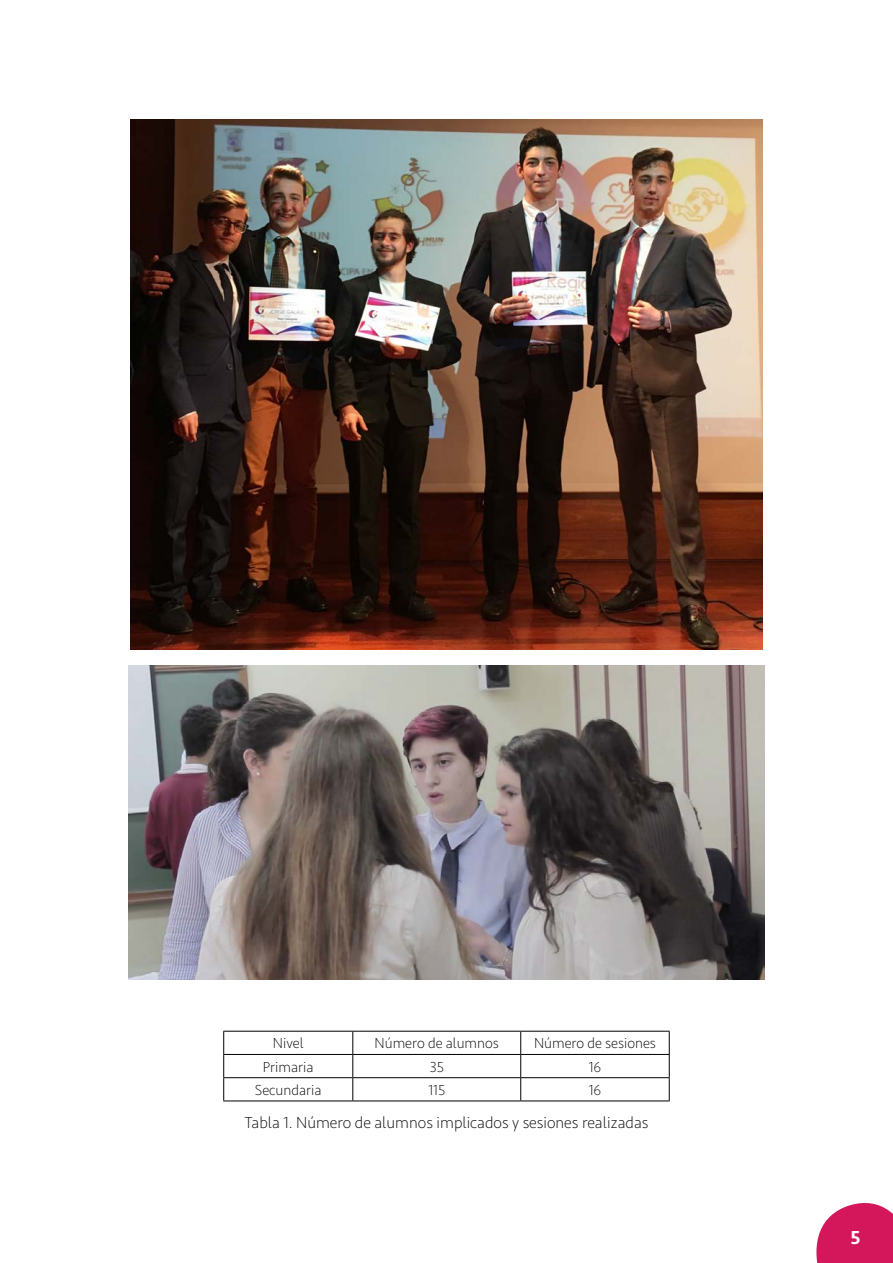
<style>
.page{position:relative;width:893px;height:1263px;background:#fff}
.page>*{position:absolute;margin:0;border:0;box-sizing:border-box;transform-origin:0 0}
.t1{font:500 19.5px "Seravek";color:#fff}
.t2{font:200 16.5px "Seravek";color:#000}
.t3{font:200 15px "Seravek";color:#000}
</style>
<div class="page">
<svg style="left:816px;top:1203px;width:77px;height:60px;background:#d93570"></svg>
<img style="left:130px;top:119px;width:632px;height:530px">
<img style="left:128px;top:666px;width:637px;height:313px">
<hr style="left:223px;top:1031px;width:130px;height:1px;background:#000">
<hr style="left:353px;top:1031px;width:168px;height:1px;background:#000">
<hr style="left:521px;top:1031px;width:149px;height:1px;background:#000">
<hr style="left:223px;top:1054px;width:130px;height:1px;background:#000">
<hr style="left:353px;top:1054px;width:168px;height:1px;background:#000">
<hr style="left:521px;top:1054px;width:149px;height:1px;background:#000">
<hr style="left:223px;top:1077px;width:130px;height:1px;background:#000">
<svg style="left:223px;top:1031px;width:1px;height:69px"></svg>
<hr style="left:353px;top:1077px;width:168px;height:1px;background:#000">
<svg style="left:352px;top:1031px;width:1px;height:69px"></svg>
<hr style="left:521px;top:1077px;width:149px;height:1px;background:#000">
<svg style="left:520px;top:1031px;width:1px;height:69px"></svg>
<svg style="left:669px;top:1031px;width:1px;height:69px"></svg>
<hr style="left:223px;top:1100px;width:130px;height:1px;background:#000">
<hr style="left:353px;top:1100px;width:168px;height:1px;background:#000">
<hr style="left:521px;top:1100px;width:149px;height:1px;background:#000">
<p class="t3" style="left:273px;top:1034px;width:32px">Nivel</p>
<p class="t3" style="left:375px;top:1034px;width:126px">Número de alumnos</p>
<p class="t3" style="left:534px;top:1034px;width:123px">Número de sesiones</p>
<p class="t3" style="left:263px;top:1058px;width:52px">Primaria</p>
<p class="t3" style="left:430px;top:1058px;width:16px">35</p>
<p class="t3" style="left:589px;top:1058px;width:14px">16</p>
<p class="t3" style="left:255px;top:1081px;width:68px">Secundaria</p>
<p class="t3" style="left:428px;top:1081px;width:18px">115</p>
<p class="t3" style="left:589px;top:1081px;width:14px">16</p>
<p class="t2" style="left:244px;top:1113px;width:406px">Tabla 1. Número de alumnos implicados y sesiones realizadas</p>
<h1 class="t1" style="left:850px;top:1225px;width:12px">5</h1>
</div>
